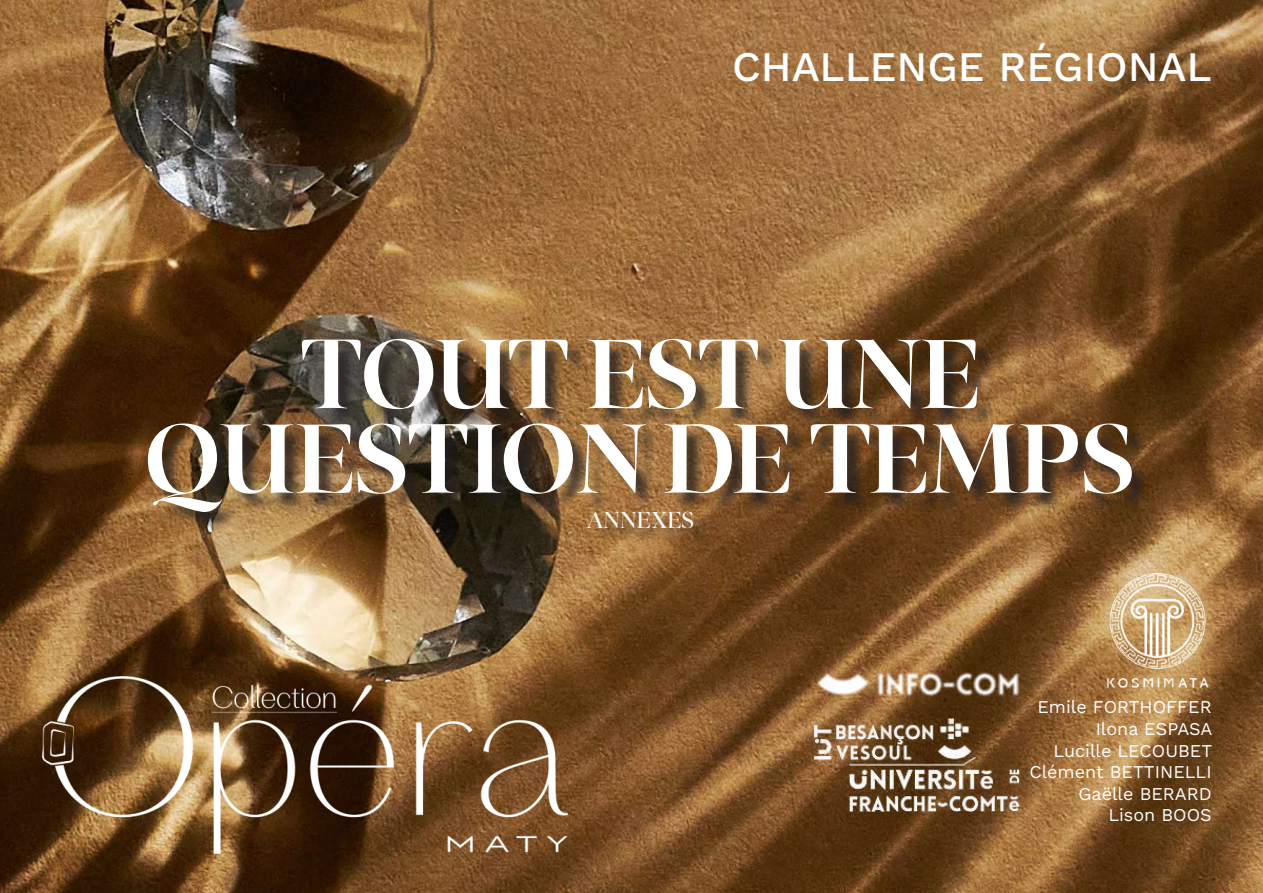
<style>
.page{position:relative;width:1263px;height:893px;background:#fff}
.page>*{position:absolute;margin:0;border:0;box-sizing:border-box;transform-origin:0 0}
.t1{font:800 70.5px/84.6px "Megafield";letter-spacing:-.015em;color:#fff;text-align:center}
.t2{font:42px "Work Sans";color:#fff}
.t3{font:18px/21.6px "Work Sans";color:#fff;text-align:right}
.t4{font:500 16.5px "Megafield";color:#fff}
</style>
<div class="page">
<img style="left:0;top:0;width:1263px;height:893px">
<div style="left:151px;top:341px;width:999px;height:189px;background:#231f20;opacity:.75"></div>
<div style="left:590px;top:514px;width:121px;height:32px;background:#231f20;opacity:.75"></div>
<img style="left:1106px;top:573px;width:106px;height:115px">
<img style="left:810px;top:610px;width:216px;height:92px">
<img style="left:797px;top:702px;width:237px;height:126px">
<img style="left:43px;top:677px;width:524px;height:176px">
<h2 class="t2" style="left:732px;top:35px;width:481px">CHALLENGE RÉGIONAL</h2>
<h1 class="t1" style="left:144px;top:342px;width:993px">TOUT EST UNE<br>QUESTION DE TEMPS</h1>
<p class="t4" style="left:586px;top:512px;width:110px">ANNEXES</p>
<p class="t3" style="left:1029px;top:696px;width:185px">Emile FORTHOFFER<br>Ilona ESPASA<br>Lucille LECOUBET<br>Clément BETTINELLI<br>Gaëlle BERARD<br>Lison BOOS</p>
</div>
